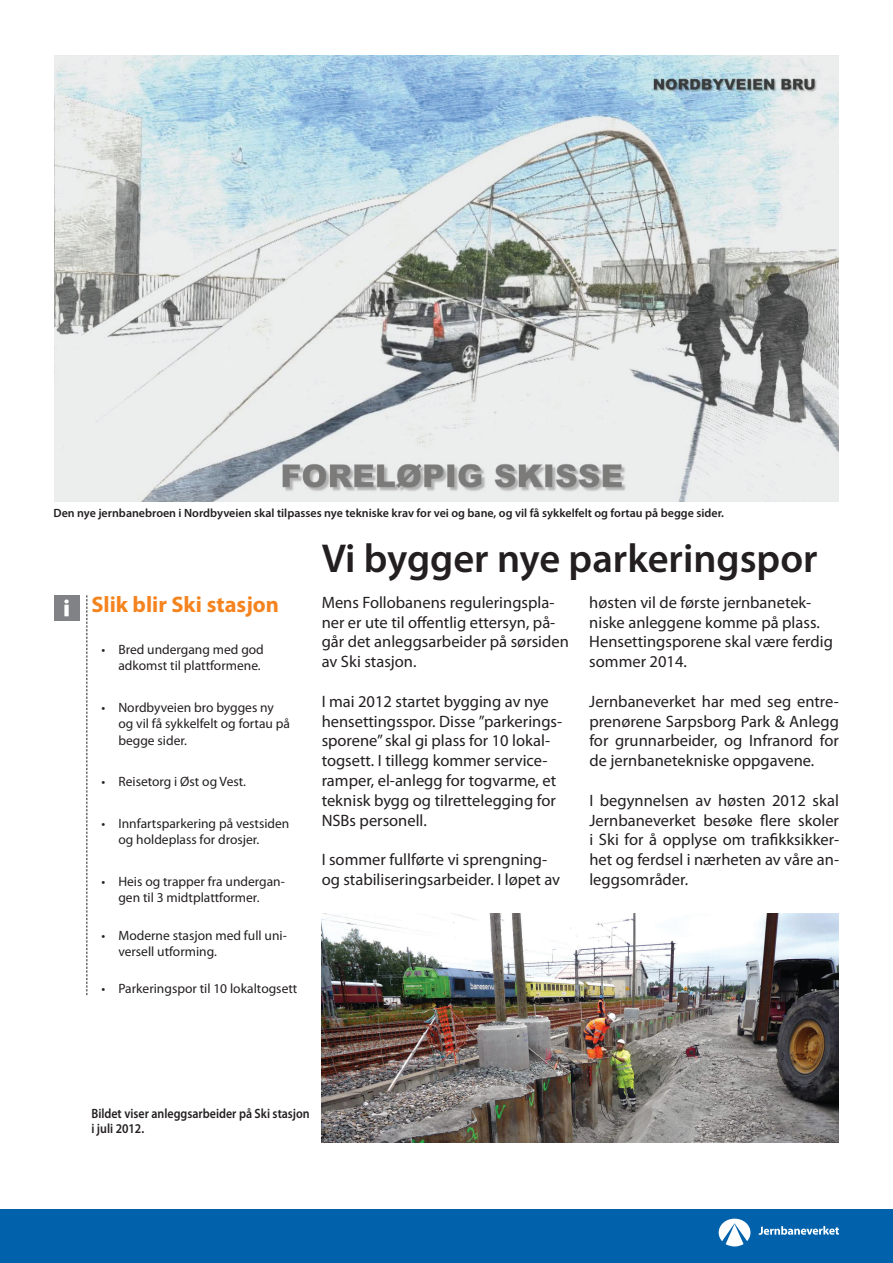
<style>
.page{position:relative;width:893px;height:1263px;background:#fff}
.page>*{position:absolute;margin:0;border:0;box-sizing:border-box;transform-origin:0 0}
.t1{font:600 40.5px "Myriad Pro";color:#231f20}
.t2{font:700 22.5px "Myriad Pro";color:#f58420}
.t3{font:16.5px/19.8px "Myriad Pro";color:#231f20}
.t4{font:13.5px/16.5px "Myriad Pro";color:#231f20}
.t5{font:600 13.5px/15.1px "Myriad Pro";color:#231f20;scale:.89 1}
.t6{font:600 12px "Myriad Pro";color:#231f20}
</style>
<div class="page">
<div style="left:0;top:1209px;width:893px;height:54px;background:#0161aa"></div>
<svg style="left:759px;top:1226px;width:80px;height:9px"></svg>
<svg style="left:719px;top:1218px;width:31px;height:28px"></svg>
<img style="left:321px;top:913px;width:517px;height:229px">
<img style="left:54px;top:55px;width:785px;height:447px">
<svg style="left:86px;top:595px;width:1px;height:400px"></svg>
<div style="left:54px;top:595px;width:25px;height:25px;background:#808285"></div>
<div style="left:64px;top:605px;width:5px;height:11px;background:#fff"></div>
<svg style="left:64px;top:599px;width:5px;height:4px"></svg>
<p class="t6" style="left:53px;top:505px;width:672px">Den nye jernbanebroen i Nordbyveien skal tilpasses nye tekniske krav for vei og bane, og vil få sykkelfelt og fortau på begge sider.</p>
<h1 class="t1" style="left:322px;top:532px;width:497px">Vi bygger nye parkeringspor</h1>
<h2 class="t2" style="left:91px;top:590px;width:189px">Slik blir Ski stasjon</h2>
<p class="t4" style="left:101px;top:641px;width:164px;text-align:right">• Bred undergang med god adkomst til plattformene.</p>
<p class="t4" style="left:118px;top:699px;width:173px;text-indent:-17px">• Nordbyveien bro bygges ny og vil få sykkelfelt og fortau på begge sider.</p>
<p class="t4" style="left:101px;top:773px;width:146px">• Reisetorg i Øst og Vest.</p>
<p class="t4" style="left:118px;top:815px;width:172px;text-indent:-17px">• I nnfartsparkering på vestsiden og holdeplass for drosjer.</p>
<p class="t4" style="left:118px;top:873px;width:168px;text-indent:-17px">• Heis og trapper fra undergan&shy;gen til 3 midtplattformer.</p>
<p class="t4" style="left:118px;top:926px;width:170px;text-indent:-17px">• Moderne stasjon med full uni&shy;versell utforming.</p>
<p class="t4" style="left:101px;top:980px;width:197px">• Parkeringspor til 10 lokaltogsett</p>
<p class="t3" style="left:589px;top:592px;width:245px">høsten vil de første jernbanetek&shy;niske anleggene komme på plass.<br>Hensettingsporene skal være ferdig sommer 2014.</p>
<p class="t3" style="left:589px;top:691px;width:251px;text-align:justify">Jernbaneverket har med seg entre&shy;prenørene Sarpsborg Park &amp; Anlegg for grunnarbeider, og I nfranord for de jernbanetekniske oppgavene.</p>
<p class="t3" style="left:589px;top:790px;width:251px;text-align:justify">I begynnelsen av høsten 2012 skal Jernbaneverket besøke flere skoler i Ski for å opplyse om trafikksikker&shy;het og ferdsel i nærheten av våre an&shy;leggsområder.</p>
<p class="t3" style="left:322px;top:592px;width:249px">Mens Follobanens reguleringspla&shy;ner er ute til offentlig ettersyn, på&shy;går det anleggsarbeider på sørsiden av Ski stasjon.</p>
<p class="t3" style="left:322px;top:691px;width:242px">I mai 2012 startet bygging av nye hensettingsspor. Disse ”parkerings&shy;sporene”skal gi plass for 10 lokal&shy;togsett. I tillegg kommer service&shy;ramper, el-anlegg for togvarme, et teknisk bygg og tilrettelegging for<br>NSBs personell.</p>
<p class="t3" style="left:322px;top:849px;width:240px">I sommer fullførte vi sprengning&shy;og stabiliseringsarbeider. I løpet av</p>
<p class="t5" style="left:91px;top:1105px;width:247px">Bildet viser anleggsarbeider på Ski stasjon i juli 2012.</p>
</div>
